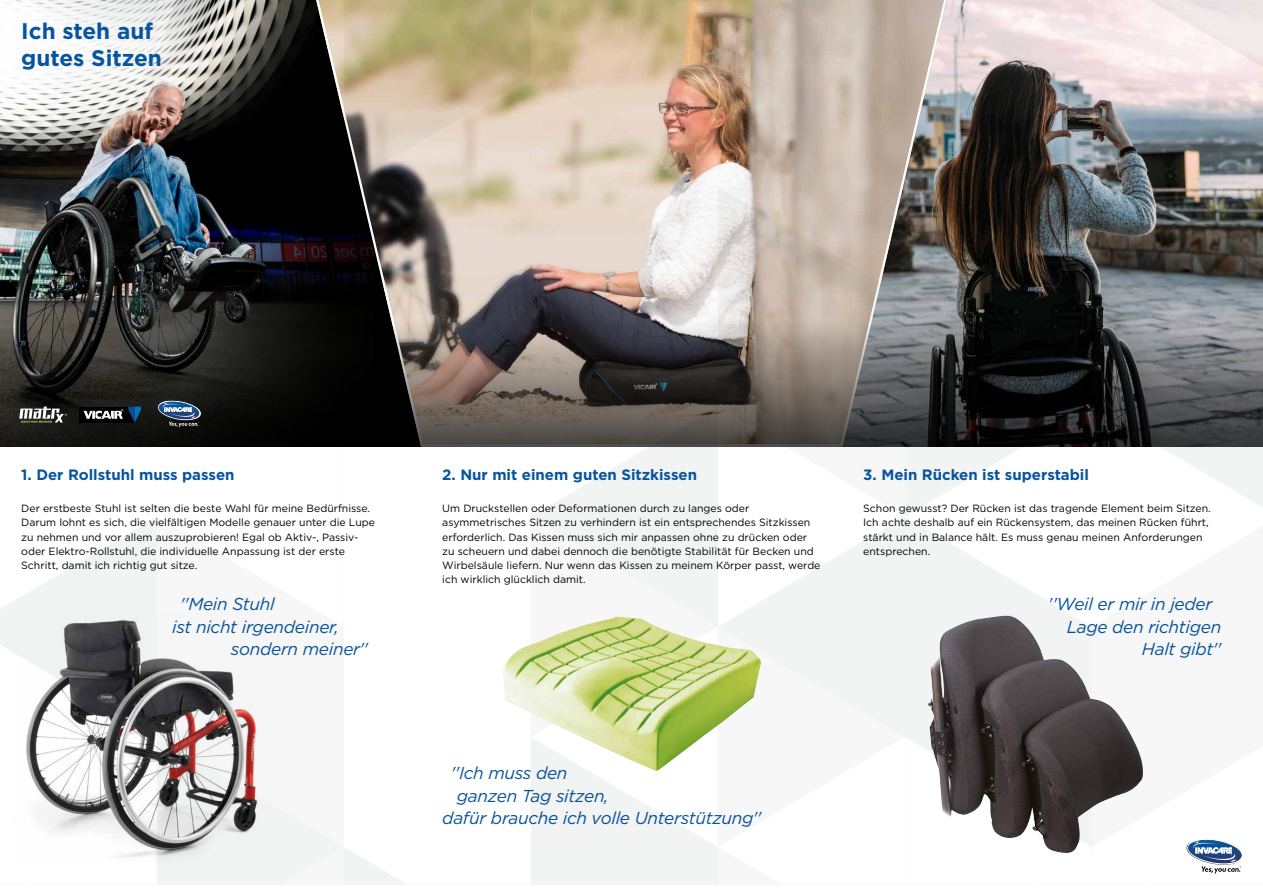
<style>
.page{position:relative;width:1263px;height:893px;background:#fff}
.page>*{position:absolute;margin:0;border:0;box-sizing:border-box;transform-origin:0 0}
.t1{font:700 22.5px/27px "Gotham";color:#0755a0}
.t2{font:italic 17.25px "Gotham";letter-spacing:-.015em;color:#0755a0}
.t3{font:700 15px "Gotham";color:#0755a0}
.t4{font:10.5px/14.2px "Gotham";color:#000}
</style>
<div class="page">
<img style="left:0;top:0;width:1263px;height:884px">
<h1 class="t1" style="left:21px;top:18px;width:142px">Ich steh auf gutes Sitzen</h1>
<h3 class="t3" style="left:21px;top:464px;width:215px">1. Der Rollstuhl muss passen</h3>
<p class="t4" style="left:21px;top:501px;width:355px">Der erstbeste Stuhl ist selten die beste Wahl für meine Bedürfnisse.<br>Darum lohnt es sich, die vielfältigen Modelle genauer unter die Lupe zu nehmen und vor allem auszuprobieren! Egal ob Aktiv-, Passiv&shy;oder Elektro-Rollstuhl, die individuelle Anpassung ist der erste Schritt, damit ich richtig gut sitze.</p>
<h2 class="t2" style="left:180px;top:593px;width:96px">''Mein Stuhl</h2>
<h2 class="t2" style="left:172px;top:615px;width:168px">ist nicht irgendeiner,</h2>
<h2 class="t2" style="left:231px;top:638px;width:139px">sondern meiner''</h2>
<h3 class="t3" style="left:442px;top:464px;width:256px">2. Nur mit einem guten Sitzkissen</h3>
<p class="t4" style="left:442px;top:501px;width:380px">Um Druckstellen oder Deformationen durch zu langes oder asymmetrisches Sitzen zu verhindern ist ein entsprechendes Sitzkissen erforderlich. Das Kissen muss sich mir anpassen ohne zu drücken oder zu scheuern und dabei dennoch die benötigte Stabilität für Becken und Wirbelsäule liefern. Nur wenn das Kissen zu meinem Körper passt, werde ich wirklich glücklich damit.</p>
<h2 class="t2" style="left:451px;top:762px;width:118px">''Ich muss den</h2>
<h2 class="t2" style="left:457px;top:785px;width:153px">ganzen Tag sitzen,</h2>
<h2 class="t2" style="left:442px;top:807px;width:321px">dafür brauche ich volle Unterstützung''</h2>
<h3 class="t3" style="left:863px;top:464px;width:227px">3. Mein Rücken ist superstabil</h3>
<p class="t4" style="left:863px;top:501px;width:349px">Schon gewusst? Der Rücken ist das tragende Element beim Sitzen.<br>Ich achte deshalb auf ein Rückensystem, das meinen Rücken führt, stärkt und in Balance hält. Es muss genau meinen Anforderungen entsprechen.</p>
<h2 class="t2" style="left:1049px;top:593px;width:165px">''Weil er mir in jeder</h2>
<h2 class="t2" style="left:1067px;top:615px;width:156px">Lage den richtigen</h2>
<h2 class="t2" style="left:1142px;top:638px;width:81px">Halt gibt''</h2>
</div>
